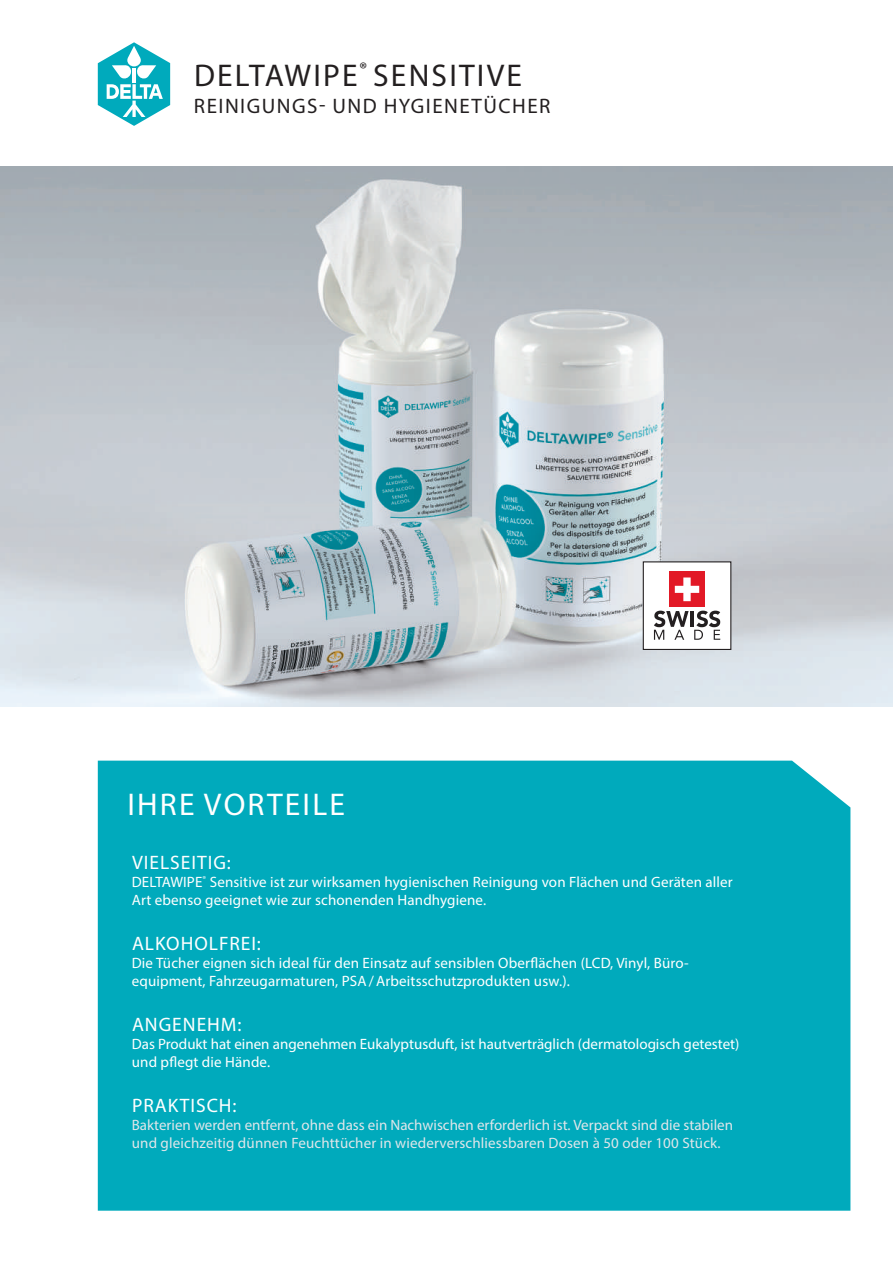
<style>
.page{position:relative;width:893px;height:1263px;background:#fff}
.page>*{position:absolute;margin:0;border:0;box-sizing:border-box;transform-origin:0 0}
.t1{font:31.5px "Myriad Pro";letter-spacing:.07em;color:#231f20}
.t2{font:31.5px "Myriad Pro";letter-spacing:.07em;color:#fff}
.t3{font:21px "Myriad Pro";letter-spacing:.07em;color:#231f20}
.t4{font:19.5px "Myriad Pro";letter-spacing:.05em;color:#fff}
.t5{font:15px/18px "Myriad Pro";letter-spacing:.01em;color:#fff}
.t6{font:15px/18px "Myriad Pro";color:#e0e6ea}
</style>
<div class="page">
<svg style="left:98px;top:42px;width:72px;height:84px"></svg>
<img style="left:0;top:167px;width:893px;height:540px">
<div style="left:98px;top:761px;width:752px;height:450px;background:#00aabc"></div>
<div style="left:643px;top:562px;width:88px;height:87px;background:#fff"></div>
<div style="left:669px;top:571px;width:36px;height:36px;background:#e21926"></div>
<svg style="left:675px;top:577px;width:24px;height:24px"></svg>
<svg style="left:654px;top:611px;width:66px;height:29px"></svg>
<div style="left:643px;top:561px;width:88px;height:89px;border:1px solid #231f20"></div>
<h1 class="t1" style="left:194px;top:56px;width:329px">DELTAWIPE<sup>®</sup> SENSITIVE</h1>
<h2 class="t3" style="left:194px;top:93px;width:358px">REINIGUNGS- UND HYGIENETÜCHER</h2>
<h1 class="t2" style="left:127px;top:785px;width:219px">IHRE VORTEILE</h1>
<h3 class="t4" style="left:132px;top:850px;width:100px">VIELSEITIG:</h3>
<p class="t5" style="left:132px;top:872px;width:602px">DELTAWIPE<sup>®</sup> Sensitive ist zur wirksamen hygienischen Reinigung von Flächen und Geräten aller<br>Art ebenso geeignet wie zur schonenden Handhygiene.</p>
<h3 class="t4" style="left:132px;top:931px;width:130px">ALKOHOLFREI:</h3>
<p class="t5" style="left:132px;top:953px;width:558px">Die Tücher eignen sich ideal für den Einsatz auf sensiblen Oberflächen (LCD, Vinyl, Büro&shy;equipment, Fahrzeugarmaturen, PSA/Arbeitsschutzprodukten usw.).</p>
<h3 class="t4" style="left:132px;top:1012px;width:111px">ANGENEHM:</h3>
<p class="t5" style="left:132px;top:1034px;width:609px">Das Produkt hat einen angenehmen Eukalyptusduft, ist hautverträglich (dermatologisch getestet) und pflegt die Hände.</p>
<h3 class="t4" style="left:132px;top:1093px;width:106px">PRAKTISCH:</h3>
<p class="t6" style="left:132px;top:1115px;width:603px">Bakterien werden entfernt, ohne dass ein Nachwischen erforderlich ist. Verpackt sind die stabilen und gleichzeitig dünnen Feuchttücher in wiederverschliessbaren Dosen à 50 oder 100 Stück.</p>
</div>
